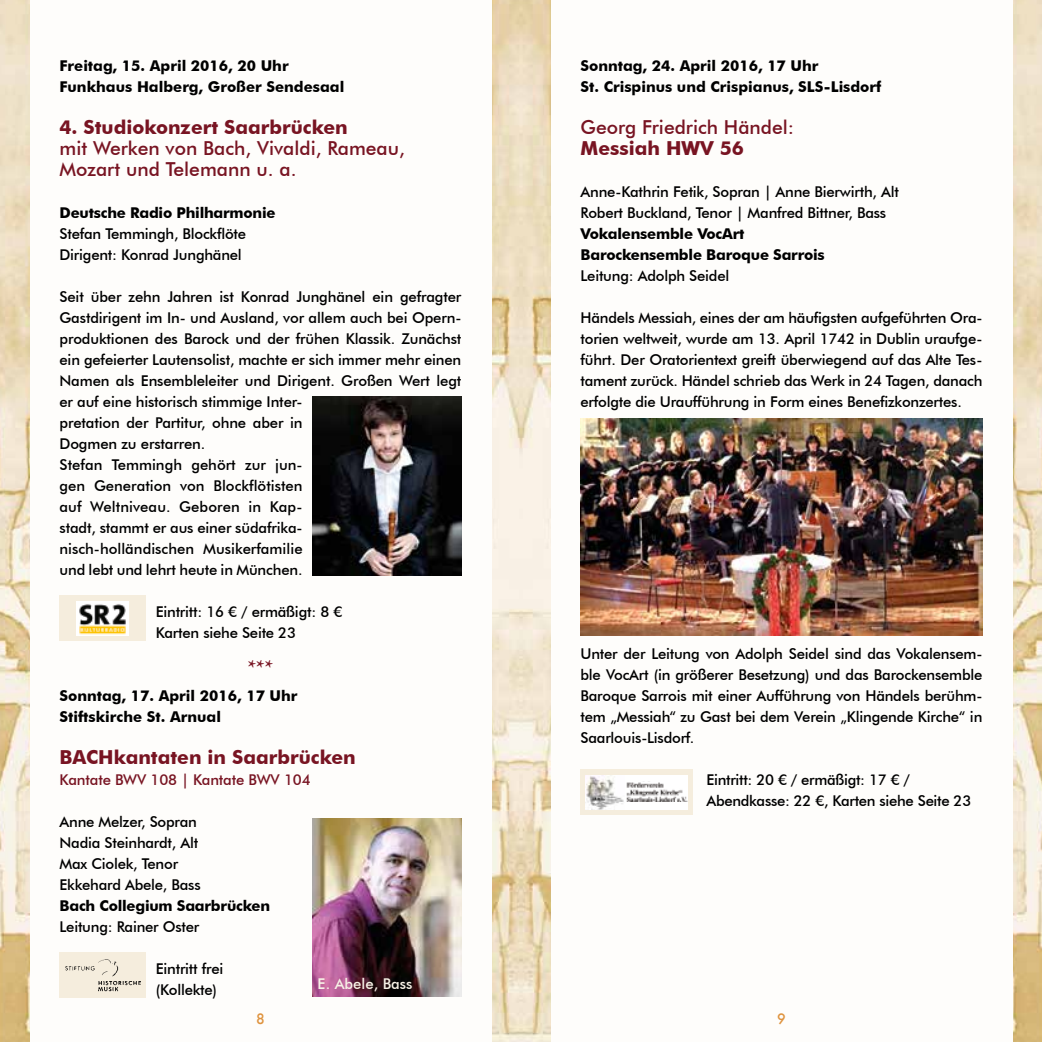
<style>
.page{position:relative;width:1042px;height:1042px;background:#fff}
.page>*{position:absolute;margin:0;border:0;box-sizing:border-box;transform-origin:0 0}
.t1{font:700 21px "Minion Pro";color:#781422}
.t2{font:500 19.25px/21px "Futura BT";color:#781422}
.t3{font:700 19.25px "Futura BT";color:#781422}
.t4{font:500 14.88px/21px "Futura BT";letter-spacing:-.01em;color:#000}
.t5{font:700 14.88px/21px "Futura BT";color:#000}
.t6{font:500 14.88px "Futura BT";letter-spacing:-.01em;color:#781422}
.t7{font:500 14.88px "Futura BT";color:#f7f1e6}
.t8{font:500 14px "Futura";color:#df933e}
</style>
<div class="page">
<img style="left:0;top:0;width:1042px;height:1042px">
<div style="left:30px;top:0;width:461px;height:1042px;background:#fefdfb"></div>
<div style="left:551px;top:0;width:461px;height:1042px;background:#fefdfb"></div>
<img style="left:580px;top:419px;width:402px;height:216px">
<img style="left:312px;top:397px;width:149px;height:178px">
<img style="left:313px;top:818px;width:148px;height:178px">
<div style="left:60px;top:952px;width:86px;height:45px;background:#f5eddd"></div>
<img style="left:65px;top:959px;width:75px;height:33px">
<div style="left:60px;top:596px;width:86px;height:45px;background:#f5eddd"></div>
<div style="left:77px;top:601px;width:52px;height:34px;background:#fff"></div>
<img style="left:79px;top:604px;width:47px;height:31px">
<div style="left:580px;top:770px;width:113px;height:45px;background:#f5eddd"></div>
<div style="left:585px;top:775px;width:103px;height:34px;background:#fff"></div>
<img style="left:585px;top:775px;width:39px;height:34px">
<img style="left:626px;top:782px;width:62px;height:19px">
<p class="t5" style="left:59px;top:55px;width:286px">Freitag, 15. April 2016, 20 Uhr<br>Funkhaus Halberg, Großer Sendesaal</p>
<p class="t3" style="left:59px;top:115px;width:290px">4. Studiokonzert Saarbrücken</p>
<p class="t2" style="left:59px;top:137px;width:347px">mit Werken von Bach, Vivaldi, Rameau,<br>Mozart und Telemann u. a.</p>
<p class="t5" style="left:59px;top:202px;width:217px">Deutsche Radio Philharmonie</p>
<p class="t4" style="left:59px;top:223px;width:188px">Stefan Temmingh, Blockflöte<br>Dirigent: Konrad Junghänel</p>
<p class="t4" style="left:59px;top:286px;width:403px">Seit über zehn Jahren ist Konrad Junghänel ein gefragter Gastdirigent im In- und Ausland, vor allem auch bei Opern&shy;produktionen des Barock und der frühen Klassik. Zunächst ein gefeierter Lautensolist, machte er sich immer mehr einen Namen als Ensembleleiter und Dirigent. Großen Wert legt er auf eine historisch stimmige Inter-<br>pretation der Partitur, ohne aber in<br>Dogmen zu erstarren.<br>Stefan Temmingh gehört zur jun-<br>gen Generation von Blockflötisten<br>auf Weltniveau. Geboren in Kap-<br>stadt, stammt er aus einer südafrika-<br>nisch-holländischen Musikerfamilie<br>und lebt und lehrt heute in München.</p>
<p class="t4" style="left:156px;top:601px;width:188px">Eintritt: 16 € / ermäßigt: 8 €<br>Karten siehe Seite 23</p>
<h1 class="t1" style="left:248px;top:652px;width:27px">***</h1>
<p class="t5" style="left:60px;top:685px;width:239px">Sonntag, 17. April 2016, 17 Uhr<br>Stiftskirche St. Arnual</p>
<p class="t3" style="left:60px;top:745px;width:298px">BACHkantaten in Saarbrücken</p>
<p class="t6" style="left:60px;top:770px;width:253px">Kantate BWV 108 | Kantate BWV 104</p>
<p class="t4" style="left:60px;top:811px;width:143px">Anne Melzer, Sopran<br>Nadia Steinhardt, Alt<br>Max Ciolek, Tenor<br>Ekkehard Abele, Bass</p>
<p class="t5" style="left:60px;top:895px;width:212px">Bach Collegium Saarbrücken</p>
<p class="t4" style="left:60px;top:916px;width:141px">Leitung: Rainer Oster</p>
<p class="t4" style="left:156px;top:958px;width:69px">Eintritt frei (Kollekte)</p>
<p class="t7" style="left:317px;top:974px;width:97px">E. Abele, Bass</p>
<p class="t5" style="left:580px;top:55px;width:302px">Sonntag, 24. April 2016, 17 Uhr<br>St. Crispinus und Crispianus, SLS-Lisdorf</p>
<p class="t2" style="left:580px;top:116px;width:215px">Georg Friedrich Händel:</p>
<p class="t3" style="left:580px;top:136px;width:165px">Messiah HWV 56</p>
<p class="t4" style="left:580px;top:181px;width:320px">Anne-Kathrin Fetik, Sopran | Anne Bierwirth, Alt<br>Robert Buckland, Tenor | Manfred Bittner, Bass</p>
<p class="t5" style="left:580px;top:223px;width:246px">Vokalensemble VocArt<br>Barockensemble Baroque Sarrois</p>
<p class="t4" style="left:580px;top:265px;width:150px">Leitung: Adolph Seidel</p>
<p class="t4" style="left:580px;top:307px;width:403px;text-align:justify">Händels Messiah, eines der am häufigsten aufgeführten Ora&shy;torien weltweit, wurde am 13. April 1742 in Dublin uraufge&shy;führt. Der Oratorientext greift überwiegend auf das Alte Tes&shy;tament zurück. Händel schrieb das Werk in 24 Tagen, danach erfolgte die Uraufführung in Form eines Benefizkonzertes.</p>
<p class="t4" style="left:580px;top:643px;width:403px;text-align:justify">Unter der Leitung von Adolph Seidel sind das Vokalensem&shy;ble VocArt (in größerer Besetzung) und das Barockensemble Baroque Sarrois mit einer Aufführung von Händels berühm&shy;tem „Messiah“ zu Gast bei dem Verein „Klingende Kirche“ in Saarlouis-Lisdorf.</p>
<p class="t4" style="left:706px;top:769px;width:266px">Eintritt: 20 € / ermäßigt: 17 € /<br>Abendkasse: 22 €, Karten siehe Seite 23</p>
<p class="t8" style="left:256px;top:1009px;width:10px">8</p>
<p class="t8" style="left:777px;top:1009px;width:10px">9</p>
</div>
